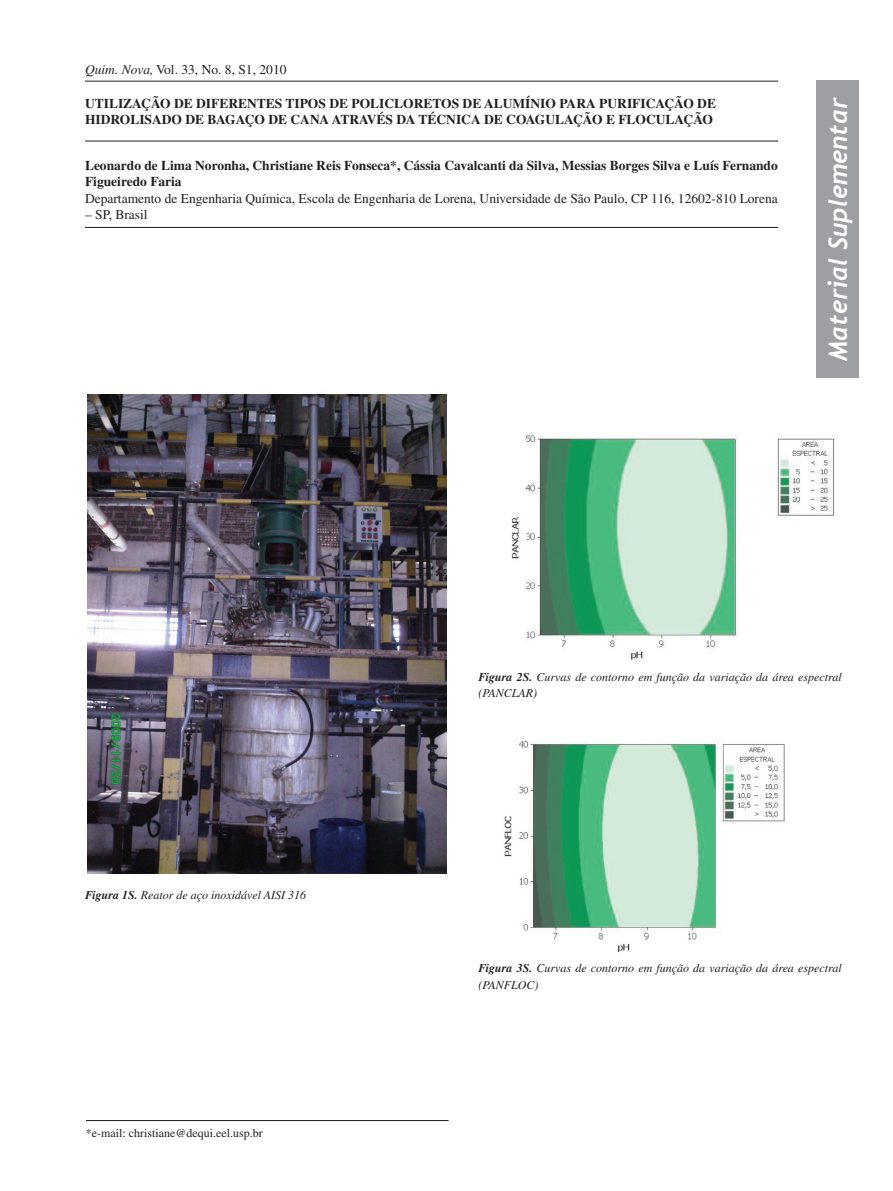
<style>
.page{position:relative;width:893px;height:1191px;background:#fff}
.page>*{position:absolute;margin:0;border:0;box-sizing:border-box;transform-origin:0 0}
.Bibliografia{font:italic 700 25.5px "Trebuchet";color:#fff}
.Recebido{font:13.5px "Times";color:#231f20}
.Título{font:700 13.5px/16.5px "Times";color:#231f20}
.Autores{font:700 13.5px/16.5px "Times";color:#231f20}
.Figura{font:italic 12px/16.5px "Times";color:#231f20}
.Rodapé{font:12px "Times";color:#231f20}
.s1{font-style:italic}
.s2{font-weight:700}
</style>
<div class="page">
<div style="left:816px;top:81px;width:43px;height:297px;background:#9d9fa2"></div>
<hr style="left:86px;top:1120px;width:363px;height:1px;background:#231f20">
<hr style="left:85px;top:81px;width:693px;height:1px;background:#231f20">
<hr style="left:85px;top:141px;width:693px;height:1px;background:#231f20">
<hr style="left:85px;top:227px;width:693px;height:1px;background:#231f20">
<img style="left:87px;top:394px;width:359px;height:479px">
<img style="left:511px;top:435px;width:323px;height:225px">
<img style="left:504px;top:740px;width:281px;height:213px">
<p class="Recebido" style="left:85px;top:62px;width:203px"><span class="s1">Quim. Nova,</span> Vol. 33, No. 8, S1, 2010</p>
<p class="Título" style="left:85px;top:95px;width:632px">UTILIZAÇÃO DE DIFERENTES TIPOS DE POLICLORETOS DE ALUMÍNIO PARA PURIFICAÇÃO DE<br>HIDROLISADO DE BAGAÇO DE CANA ATRAVÉS DA TÉCNICA DE COAGULAÇÃO E FLOCULAÇÃO</p>
<p class="Autores" style="left:85px;top:157px;width:694px">Leonardo de Lima Noronha, Christiane Reis Fonseca*, Cássia Cavalcanti da Silva, Messias Borges Silva e Luís Fernando<br>Figueiredo Faria</p>
<p class="Recebido" style="left:85px;top:191px;width:694px">Departamento de Engenharia Química, Escola de Engenharia de Lorena, Universidade de São Paulo, CP 116, 12602-810 Lorena</p>
<p class="Recebido" style="left:85px;top:207px;width:64px">– SP, Brasil</p>
<p class="Bibliografia" style="left:822px;top:361px;width:265px;rotate:-90deg">Material Suplementar</p>
<p class="Figura" style="left:85px;top:886px;width:223px"><span class="s2">Figura 1S.</span> Reator de aço inoxidável AISI 316</p>
<p class="Rodapé" style="left:86px;top:1126px;width:179px">*e-mail: christiane@dequi.eel.usp.br</p>
<p class="Figura" style="left:478px;top:668px;width:365px"><span class="s2">Figura 2S.</span> Curvas de contorno em função da variação da área espectral (PANCLAR)</p>
<p class="Figura" style="left:478px;top:960px;width:365px"><span class="s2">Figura 3S.</span> Curvas de contorno em função da variação da área espectral (PANFLOC)</p>
</div>
